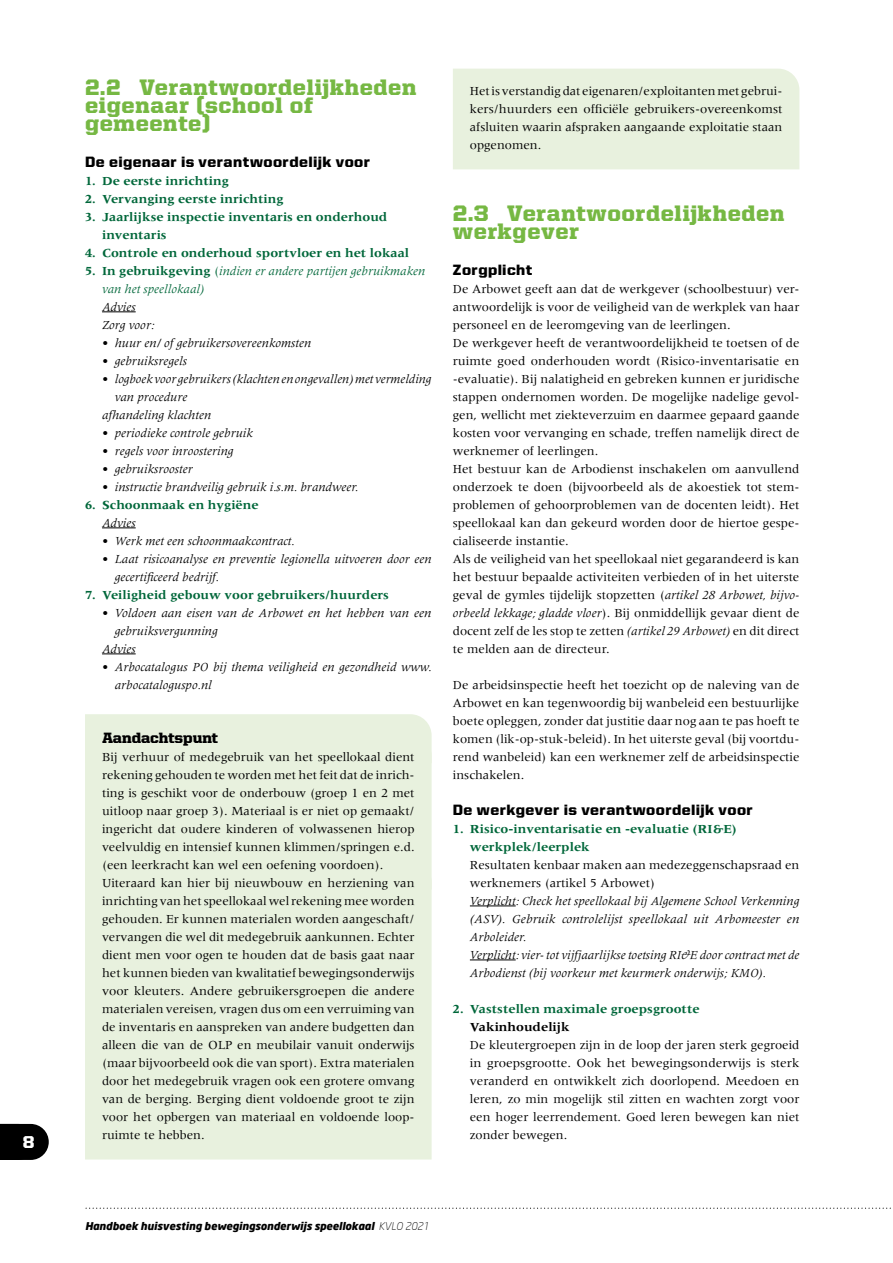
<style>
.page{position:relative;width:893px;height:1263px;background:#fff}
.page>*{position:absolute;margin:0;border:0;box-sizing:border-box;transform-origin:0 0}
.t1{font:900 22.5px/18px "United Serif Reg";letter-spacing:.03em;color:#76b843}
.t2{font:900 17.25px "United Sans Reg";color:#fff}
.t3{font:900 15px "United Sans Reg";letter-spacing:.025em;color:#000}
.t4{font:900 15px "United Serif Reg";color:#000}
.t5{font:12.75px/18px "Meridien LT Std";color:#000}
.t6{font:italic 12.75px/18px "Meridien LT Std";color:#000}
.t7{font:700 12.75px/18px "Meridien LT Std";color:#00673a}
.t8{font:italic 12.75px/18px "Meridien LT Std";color:#00673a}
.t9{font:700 12.75px "Meridien LT Std";color:#000}
.t10{font:italic 900 10.5px "Neo Sans";color:#000}
.s1{font-weight:700;font-style:normal}
.s2{font-style:normal}
.s3{font-style:italic}
.s4{font-weight:300}
</style>
<div class="page">
<hr style="left:102px;top:311px;width:34px;height:1px;background:#000">
<hr style="left:102px;top:527px;width:34px;height:1px;background:#000">
<hr style="left:102px;top:653px;width:34px;height:1px;background:#000">
<div style="left:85px;top:714px;width:347px;height:21px;background:#e8f1de"></div>
<div style="left:85px;top:735px;width:347px;height:126px;background:#e8f1de"></div>
<div style="left:85px;top:861px;width:347px;height:298px;background:#e8f1de"></div>
<div style="left:453px;top:69px;width:346px;height:100px;background:#e8f1de"></div>
<hr style="left:470px;top:905px;width:46px;height:1px;background:#000">
<hr style="left:470px;top:959px;width:46px;height:1px;background:#000">
<svg style="left:0;top:1124px;width:49px;height:36px;background:#151515"></svg>
<svg style="left:85px;top:1207px;width:806px;height:2px"></svg>
<h2 class="t2" style="left:23px;top:1133px;width:13px">8</h2>
<h1 class="t1" style="left:85px;top:77px;width:333px">2.2 Verantwoordelijkheden eigenaar (school of gemeente)</h1>
<p class="t3" style="left:85px;top:153px;width:287px">De eigenaar is verantwoordelijk voor</p>
<p class="t7" style="left:85px;top:171px;width:145px">1. De eerste inrichting</p>
<p class="t7" style="left:85px;top:189px;width:200px">2. Vervanging eerste inrichting</p>
<p class="t7" style="left:102px;top:207px;width:287px;text-indent:-17px">3. Jaarlijkse inspectie inventaris en onderhoud inventaris</p>
<p class="t7" style="left:85px;top:243px;width:326px">4. Controle en onderhoud sportvloer en het lokaal</p>
<p class="t8" style="left:102px;top:262px;width:325px;text-indent:-17px"><span class="s1">5. In gebruikgeving</span> <span class="s2">(</span>indien er andere partijen gebruikmaken van het speellokaal)</p>
<p class="t6" style="left:102px;top:298px;width:54px">Advies<br>Zorg voor:</p>
<p class="t6" style="left:102px;top:334px;width:211px"><span class="s2">•</span> huur en/ of gebruikersovereenkomsten</p>
<p class="t6" style="left:102px;top:352px;width:87px"><span class="s2">•</span> gebruiksregels</p>
<p class="t6" style="left:102px;top:370px;width:331px"><span class="s2">•</span> logboek voor gebruikers (klachten en ongevallen) met vermelding</p>
<p class="t6" style="left:115px;top:388px;width:74px">van procedure</p>
<p class="t6" style="left:102px;top:406px;width:111px">afhandeling klachten</p>
<p class="t6" style="left:102px;top:424px;width:152px"><span class="s2">•</span> periodieke controle gebruik</p>
<p class="t6" style="left:102px;top:442px;width:133px"><span class="s2">•</span> regels voor inroostering</p>
<p class="t6" style="left:102px;top:460px;width:92px"><span class="s2">•</span> gebruiksrooster</p>
<p class="t6" style="left:102px;top:478px;width:258px"><span class="s2">•</span> instructie brandveilig gebruik i.s.m. brandweer.</p>
<p class="t7" style="left:85px;top:495px;width:175px">6. Schoonmaak en hygiëne</p>
<p class="t6" style="left:102px;top:514px;width:35px">Advies</p>
<p class="t6" style="left:102px;top:532px;width:194px"><span class="s2">•</span> Werk met een schoonmaakcontract.</p>
<p class="t6" style="left:115px;top:550px;width:318px;text-indent:-13px"><span class="s2">•</span> Laat risicoanalyse en preventie legionella uitvoeren door een gecertificeerd bedrijf.</p>
<p class="t7" style="left:85px;top:585px;width:305px">7. Veiligheid gebouw voor gebruikers/huurders</p>
<p class="t6" style="left:102px;top:604px;width:331px"><span class="s2">•</span> Voldoen aan eisen van de Arbowet en het hebben van een</p>
<p class="t6" style="left:115px;top:622px;width:105px">gebruiksvergunning</p>
<p class="t6" style="left:102px;top:640px;width:35px">Advies</p>
<p class="t6" style="left:115px;top:658px;width:318px;text-indent:-13px"><span class="s2">•</span> Arbocatalogus PO bij thema veiligheid en gezondheid www. arbocataloguspo.nl</p>
<p class="t4" style="left:102px;top:729px;width:118px">Aandachtspunt</p>
<p class="t5" style="left:102px;top:747px;width:314px">Bij verhuur of medegebruik van het speellokaal dient rekening gehouden te worden met het feit dat de inrich&shy;ting is geschikt voor de onderbouw (groep 1 en 2 met uitloop naar groep 3). Materiaal is er niet op gemaakt/ ingericht dat oudere kinderen of volwassenen hierop veelvuldig en intensief kunnen klimmen/springen e.d. (een leerkracht kan wel een oefening voordoen).<br>Uiteraard kan hier bij nieuwbouw en herziening van inrichting van het speellokaal wel rekening mee worden gehouden. Er kunnen materialen worden aangeschaft/ vervangen die wel dit medegebruik aankunnen. Echter dient men voor ogen te houden dat de basis gaat naar het kunnen bieden van kwalitatief bewegingsonderwijs voor kleuters. Andere gebruikersgroepen die andere materialen vereisen, vragen dus om een verruiming van de inventaris en aanspreken van andere budgetten dan alleen die van de OLP en meubilair vanuit onderwijs (maar bijvoorbeeld ook die van sport). Extra materialen door het medegebruik vragen ook een grotere omvang van de berging. Berging dient voldoende groot te zijn voor het opbergen van materiaal en voldoende loop&shy;ruimte te hebben.</p>
<p class="t5" style="left:470px;top:81px;width:314px;text-align:justify">Het is verstandig dat eigenaren/exploitanten met gebrui&shy;kers/huurders een officiële gebruikers-overeenkomst afsluiten waarin afspraken aangaande exploitatie staan opgenomen.</p>
<h1 class="t1" style="left:453px;top:203px;width:333px">2.3 Verantwoordelijkheden werkgever</h1>
<p class="t3" style="left:453px;top:261px;width:81px">Zorgplicht</p>
<p class="t5" style="left:453px;top:279px;width:348px">De Arbowet geeft aan dat de werkgever (schoolbestuur) ver&shy;antwoordelijk is voor de veiligheid van de werkplek van haar personeel en de leeromgeving van de leerlingen.<br>De werkgever heeft de verantwoordelijkheid te toetsen of de ruimte goed onderhouden wordt (Risico-inventarisatie en -evaluatie). Bij nalatigheid en gebreken kunnen er juridische stappen ondernomen worden. De mogelijke nadelige gevol&shy;gen, wellicht met ziekteverzuim en daarmee gepaard gaande kosten voor vervanging en schade, treffen namelijk direct de werknemer of leerlingen.<br>Het bestuur kan de Arbodienst inschakelen om aanvullend onderzoek te doen (bijvoorbeeld als de akoestiek tot stem&shy;problemen of gehoorproblemen van de docenten leidt). Het speellokaal kan dan gekeurd worden door de hiertoe gespe&shy;cialiseerde instantie.<br>Als de veiligheid van het speellokaal niet gegarandeerd is kan het bestuur bepaalde activiteiten verbieden of in het uiterste geval de gymles tijdelijk stopzetten (<span class="s3">artikel 28 Arbowet, bijvo&shy;orbeeld lekkage; gladde vloer</span>). Bij onmiddellijk gevaar dient de docent zelf de les stop te zetten <span class="s3">(artikel 29 Arbowet)</span> en dit direct te melden aan de directeur.</p>
<p class="t5" style="left:453px;top:675px;width:348px;text-align:justify">De arbeidsinspectie heeft het toezicht op de naleving van de Arbowet en kan tegenwoordig bij wanbeleid een bestuurlijke boete opleggen, zonder dat justitie daar nog aan te pas hoeft te komen (lik-op-stuk-beleid). In het uiterste geval (bij voortdu&shy;rend wanbeleid) kan een werknemer zelf de arbeidsinspectie inschakelen.</p>
<p class="t3" style="left:453px;top:801px;width:301px">De werkgever is verantwoordelijk voor</p>
<p class="t7" style="left:470px;top:819px;width:269px;text-indent:-17px">1. Risico-inventarisatie en -evaluatie (RI&amp;E) werkplek/leerplek</p>
<p class="t5" style="left:470px;top:855px;width:331px">Resultaten kenbaar maken aan medezeggenschapsraad en werknemers (artikel 5 Arbowet)</p>
<p class="t6" style="left:470px;top:892px;width:331px">Verplicht: Check het speellokaal bij Algemene School Verkenning (ASV). Gebruik controlelijst speellokaal uit Arbomeester en Arboleider.<br>Verplicht: vier- tot vijfjaarlijkse toetsing RI&amp;E door contract met de Arbodienst (bij voorkeur met keurmerk onderwijs; KMO).</p>
<p class="t7" style="left:453px;top:999px;width:248px">2. Vaststellen maximale groepsgrootte</p>
<p class="t9" style="left:470px;top:1019px;width:101px">Vakinhoudelijk</p>
<p class="t5" style="left:470px;top:1035px;width:331px;text-align:justify">De kleutergroepen zijn in de loop der jaren sterk gegroeid in groepsgrootte. Ook het bewegingsonderwijs is sterk veranderd en ontwikkelt zich doorlopend. Meedoen en leren, zo min mogelijk stil zitten en wachten zorgt voor een hoger leerrendement. Goed leren bewegen kan niet zonder bewegen.</p>
<p class="t10" style="left:85px;top:1219px;width:346px">Handboek huisvesting bewegingsonderwijs speellokaal <span class="s4">KVLO 2021</span></p>
</div>
